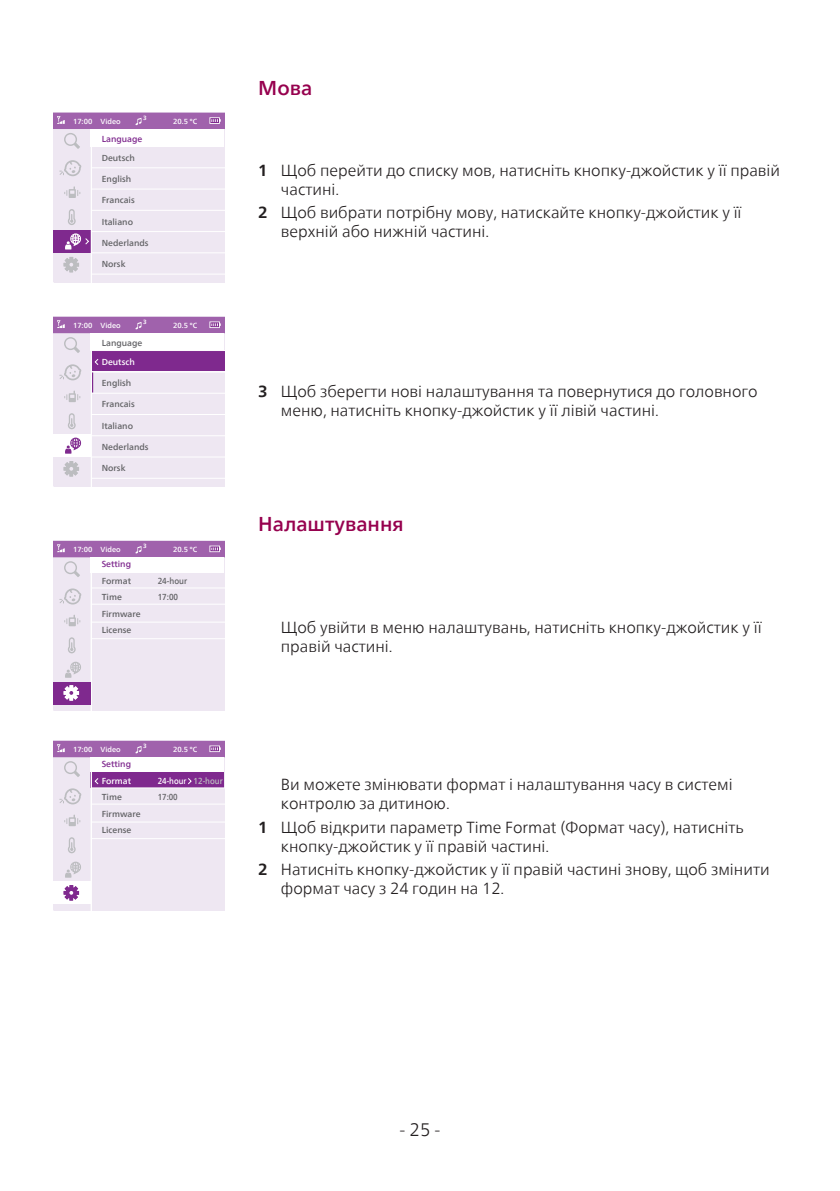
<style>
.page{position:relative;width:840px;height:1191px;background:#fff}
.page>*{position:absolute;margin:0;border:0;box-sizing:border-box;transform-origin:0 0}
.t1{font:500 20px "Neue Frutiger World";color:#96014e}
.t2{font:300 18px "Neue Frutiger World";color:#231f20}
.t3{font:300 16px/19.2px "Neue Frutiger World";color:#231f20}
.t4{font:500 8.6px/16.4px "Neue Frutiger World";color:#636366}
.t5{font:500 8.6px "Neue Frutiger World";color:#7f298e}
.t6{font:500 8.6px/16.4px "Neue Frutiger World";color:#fff;scale:.88 1}
.t7{font:500 8.6px "Neue Frutiger World";color:#fff}
.t8{font:500 8.6px/16.4px "Neue Frutiger World";color:#636366;scale:.9 1}
.t9{font:500 7.4px "Neue Frutiger World";color:#fff}
.t10{font:700 6px "Neue Frutiger World";color:#fff}
.s1{color:#bcbdc0}
.s2{color:#636366}
.s3{font-weight:700}
</style>
<div class="page">
<svg style="left:54px;top:541px;width:170px;height:170px;background:#e5d8e9"></svg>
<svg style="left:54px;top:740px;width:170px;height:170px;background:#dfcee4"></svg>
<svg style="left:54px;top:113px;width:170px;height:170px;background:#e2d3e7"></svg>
<hr style="left:91px;top:167px;width:133px;height:1px;background:#fff">
<hr style="left:91px;top:189px;width:133px;height:1px;background:#fff">
<hr style="left:91px;top:210px;width:133px;height:1px;background:#fff">
<hr style="left:91px;top:231px;width:133px;height:1px;background:#fff">
<hr style="left:91px;top:252px;width:133px;height:1px;background:#fff">
<hr style="left:91px;top:274px;width:133px;height:1px;background:#fff">
<div style="left:91px;top:129px;width:133px;height:18px;background:#fff"></div>
<svg style="left:54px;top:317px;width:170px;height:170px;background:#ddcbe2"></svg>
<hr style="left:91px;top:333px;width:1px;height:154px;background:#fff">
<p class="t10" style="left:143px;top:113px;width:5px">3</p>
<p class="t9" style="left:73px;top:115px;width:49px">17:00 Video</p>
<p class="t9" style="left:173px;top:115px;width:25px">20.5 °C</p>
<p class="t5" style="left:102px;top:132px;width:42px">Language</p>
<p class="t4" style="left:102px;top:149px;width:34px">Deutsch</p>
<p class="t4" style="left:102px;top:171px;width:31px">English</p>
<p class="t4" style="left:102px;top:192px;width:35px">Francais</p>
<p class="t4" style="left:102px;top:213px;width:33px">Italiano</p>
<p class="t4" style="left:102px;top:235px;width:48px">Nederlands</p>
<p class="t4" style="left:102px;top:256px;width:25px">Norsk</p>
<p class="t10" style="left:143px;top:317px;width:5px">3</p>
<p class="t9" style="left:73px;top:319px;width:49px">17:00 Video</p>
<p class="t9" style="left:173px;top:319px;width:25px">20.5 °C</p>
<p class="t4" style="left:102px;top:335px;width:42px">Language</p>
<p class="t7" style="left:102px;top:355px;width:34px">Deutsch</p>
<p class="t4" style="left:102px;top:375px;width:31px">English</p>
<p class="t4" style="left:102px;top:396px;width:35px">Francais</p>
<p class="t4" style="left:102px;top:417px;width:33px">Italiano</p>
<p class="t4" style="left:102px;top:439px;width:48px">Nederlands</p>
<p class="t4" style="left:102px;top:460px;width:25px">Norsk</p>
<p class="t9" style="left:73px;top:543px;width:49px">17:00 Video</p>
<p class="t10" style="left:143px;top:541px;width:5px">3</p>
<p class="t9" style="left:173px;top:543px;width:25px">20.5 °C</p>
<p class="t5" style="left:102px;top:557px;width:31px">Setting</p>
<p class="t4" style="left:102px;top:572px;width:40px">Format<br>Time<br>Firmware<br>License</p>
<p class="t8" style="left:158px;top:572px;width:34px">24-hour<br>17:00</p>
<p class="t9" style="left:73px;top:743px;width:49px">17:00 Video</p>
<p class="t10" style="left:143px;top:741px;width:5px">3</p>
<p class="t5" style="left:102px;top:757px;width:31px">Setting</p>
<p class="t7" style="left:102px;top:773px;width:31px">Format</p>
<p class="t4" style="left:102px;top:789px;width:40px">Time<br>Firmware<br>License</p>
<p class="t9" style="left:173px;top:743px;width:25px">20.5 °C</p>
<p class="t6" style="left:158px;top:772px;width:75px">24-hour <span class="s1">12-hour<br></span><span class="s2">17:00</span></p>
<p class="t1" style="left:258px;top:71px;width:55px">Мова</p>
<p class="t3" style="left:281px;top:161px;width:500px;text-indent:-23px"><span class="s3">1</span> Щоб перейти до списку мов, натисніть кнопку-джойстик у її правій частині.</p>
<p class="t3" style="left:281px;top:203px;width:462px;text-indent:-23px"><span class="s3">2</span> Щоб вибрати потрібну мову, натискайте кнопку-джойстик у її верхній або нижній частині.</p>
<p class="t3" style="left:281px;top:382px;width:478px;text-indent:-23px"><span class="s3">3</span> Щоб зберегти нові налаштування та повернутися до головного меню, натисніть кнопку-джойстик у її лівій частині.</p>
<p class="t1" style="left:258px;top:507px;width:147px">Налаштування</p>
<p class="t3" style="left:281px;top:617px;width:482px">Щоб увійти в меню налаштувань, натисніть кнопку-джойстик у її правій частині.</p>
<p class="t3" style="left:281px;top:775px;width:453px">Ви можете змінювати формат і налаштування часу в системі контролю за дитиною.</p>
<p class="t3" style="left:281px;top:817px;width:464px;text-indent:-23px"><span class="s3">1</span> Щоб відкрити параметр Time Format (Формат часу), натисніть кнопку-джойстик у її правій частині.</p>
<p class="t3" style="left:281px;top:860px;width:490px;text-indent:-23px"><span class="s3">2</span> Натисніть кнопку-джойстик у її правій частині знову, щоб змінити формат часу з 24 годин на 12.</p>
<p class="t2" style="left:399px;top:1115px;width:42px">- 25 -</p>
</div>
